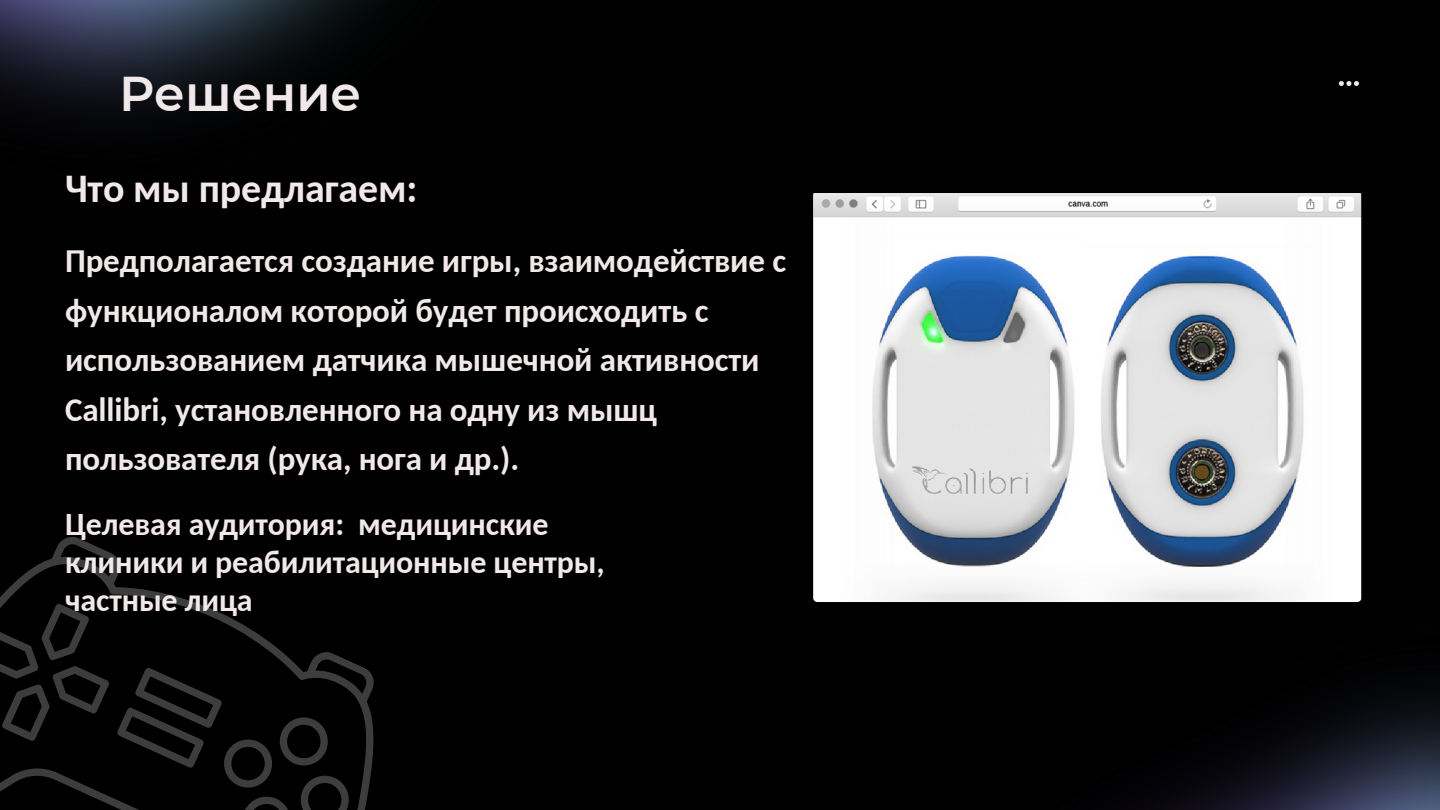
<style>
.page{position:relative;width:1440px;height:810px;background:#000}
.page>*{position:absolute;margin:0;border:0;box-sizing:border-box;transform-origin:0 0}
.t1{font:600 48.8px "Montserrat";color:#f1e9e9}
.t2{font:700 40px "Carlito";letter-spacing:-.005em;color:#f1e9e9}
.t3{font:700 33px/49.5px "Carlito";letter-spacing:-.005em;color:#f1e9e9}
.t4{font:700 32px/38.2px "Carlito";letter-spacing:-.005em;color:#f1e9e9}
</style>
<div class="page">
<img style="left:1132px;top:690px;width:308px;height:120px">
<svg style="left:1339px;top:81px;width:20px;height:5px"></svg>
<img style="left:0;top:0;width:375px;height:122px">
<img style="left:813px;top:193px;width:549px;height:409px">
<img style="left:816px;top:219px;width:544px;height:383px">
<svg style="left:0;top:537px;width:374px;height:273px"></svg>
<svg style="left:116px;top:667px;width:241px;height:143px"></svg>
<svg style="left:0;top:603px;width:110px;height:139px"></svg>
<p class="t1" style="left:119px;top:64px;width:244px">Решение</p>
<p class="t2" style="left:65px;top:172px;width:354px">Что мы предлагаем:</p>
<p class="t3" style="left:65px;top:239px;width:723px">Предполагается создание игры, взаимодействие с функционалом которой будет происходить с использованием датчика мышечной активности Callibri, установленного на одну из мышц пользователя (рука, нога и др.).</p>
<p class="t4" style="left:65px;top:507px;width:541px">Целевая аудитория: медицинские клиники и реабилитационные центры, частные лица</p>
</div>
